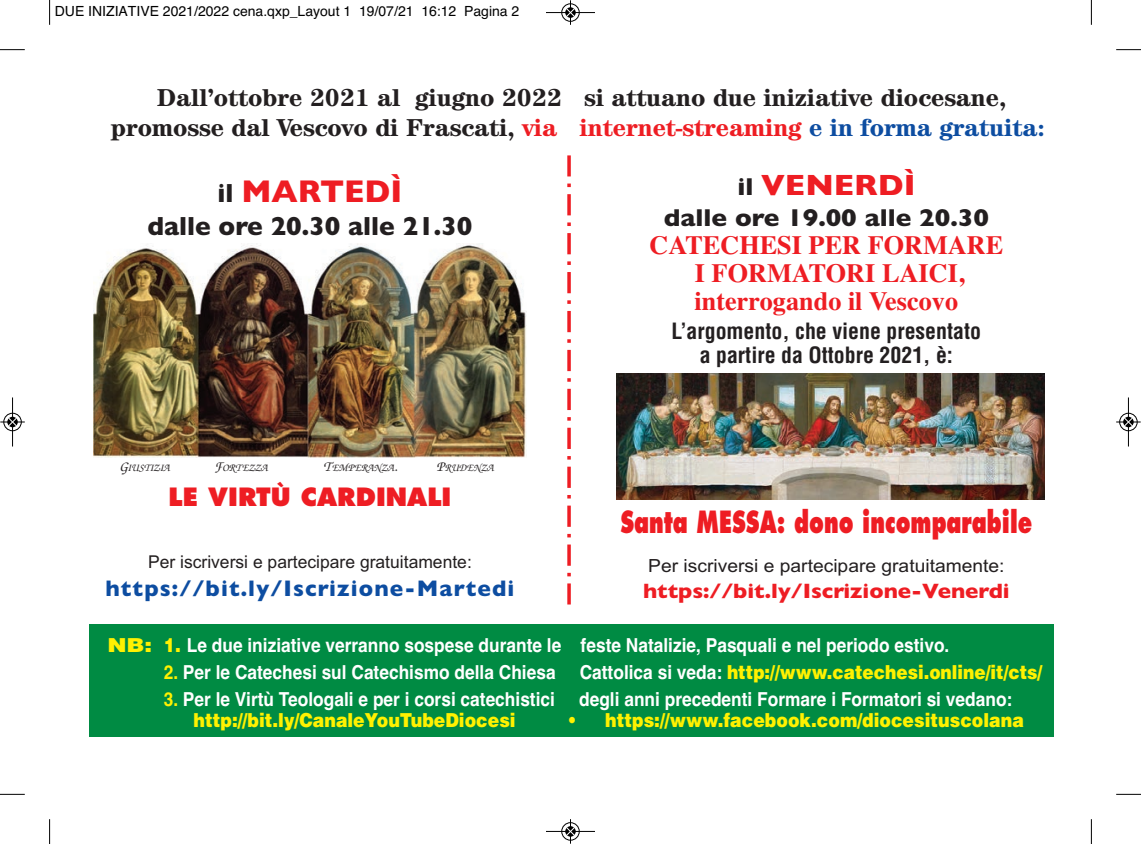
<style>
.page{position:relative;width:1141px;height:844px;background:#fff}
.page>*{position:absolute;margin:0;border:0;box-sizing:border-box;transform-origin:0 0}
.t1{font:700 31.68px "Gill Sans";color:#ee1d23}
.t2{font:800 29.75px "Futura";color:#ee1d23;scale:.7 1}
.t3{font:700 29.57px "Gill Sans";color:#ee1d23;scale:1.06 1}
.t4{font:700 26.43px "Gill Sans";color:#231f20}
.t5{font:700 26.25px "Times";color:#ee1d23}
.t6{font:700 24.68px "Gill Sans";color:#231f20;scale:1.06 1}
.t7{font:700 condensed 24.5px "Century";color:#231f20;scale:1.22 1}
.t8{font:800 24.5px "Futura";color:#ee1d23}
.t9{font:700 22.75px "Gill Sans";letter-spacing:.05em;color:#0d4da1}
.t10{font:700 condensed 21.88px "Helvetica";color:#231f20}
.t11{font:700 21px "Gill Sans";color:#ee1d23;scale:1.06 1}
.t12{font:700 19.25px "Helvetica";color:#fff;scale:.9 1}
.t13{font:900 19.25px "Helvetica";color:#fff101;scale:.9 1}
.t14{font:900 19.25px "Helvetica";color:#fff101;scale:.88 1}
.t15{font:18.03px "Arial";color:#231f20;scale:1.06 1}
.t16{font:17.68px "Arial";color:#231f20}
.t17{font:14px "Helvetica";color:#000}
.t18{font:italic 10.5px "Zapf Chancery";color:#231f20}
.s1{color:#ee1d23}
.s2{color:#0d4da1}
.s3{font-size:26.43px;color:#231f20}
.s4{font-size:24.68px;color:#231f20}
.s5{font-size:14px}
.s6{font-weight:900;color:#fff101}
.s7{color:#fff101}
.s8{font-weight:700;color:#fff}
</style>
<div class="page">
<img style="left:94px;top:244px;width:432px;height:213px">
<svg style="left:567px;top:176px;width:4px;height:401px"></svg>
<svg style="left:567px;top:155px;width:4px;height:21px"></svg>
<svg style="left:567px;top:583px;width:4px;height:21px"></svg>
<div style="left:89px;top:624px;width:965px;height:113px;background:#008b43"></div>
<img style="left:616px;top:373px;width:429px;height:126px">
<svg style="left:49px;top:0;width:1px;height:25px"></svg>
<svg style="left:0;top:49px;width:25px;height:1px"></svg>
<svg style="left:1091px;top:0;width:1px;height:25px"></svg>
<svg style="left:1116px;top:49px;width:25px;height:1px"></svg>
<svg style="left:49px;top:819px;width:1px;height:24px"></svg>
<svg style="left:0;top:793px;width:25px;height:1px"></svg>
<svg style="left:1091px;top:819px;width:1px;height:24px"></svg>
<svg style="left:1116px;top:793px;width:25px;height:1px"></svg>
<div style="left:561px;top:3px;width:19px;height:19px;border:1px solid #fff;border-radius:50%"></div>
<hr style="left:546px;top:12px;width:49px;height:1px;background:#000">
<div style="left:562px;top:4px;width:17px;height:18px;border:1px solid #000;border-radius:50%"></div>
<svg style="left:566px;top:0;width:9px;height:25px"></svg>
<div style="left:561px;top:821px;width:19px;height:19px;border:1px solid #fff;border-radius:50%"></div>
<hr style="left:546px;top:830px;width:49px;height:1px;background:#000">
<div style="left:562px;top:822px;width:17px;height:18px;border:1px solid #000;border-radius:50%"></div>
<svg style="left:566px;top:819px;width:9px;height:24px"></svg>
<div style="left:3px;top:412px;width:19px;height:19px;border:1px solid #fff;border-radius:50%"></div>
<hr style="left:12px;top:397px;width:1px;height:49px;background:#000">
<div style="left:4px;top:413px;width:18px;height:18px;border:1px solid #000;border-radius:50%"></div>
<svg style="left:0;top:417px;width:25px;height:9px"></svg>
<div style="left:1119px;top:412px;width:19px;height:19px;border:1px solid #fff;border-radius:50%"></div>
<hr style="left:1128px;top:397px;width:1px;height:49px;background:#000">
<div style="left:1119px;top:413px;width:18px;height:18px;border:1px solid #000;border-radius:50%"></div>
<svg style="left:1116px;top:417px;width:25px;height:9px"></svg>
<p class="t17" style="left:55px;top:6px;width:466px">DUE INIZIATIVE 2021/2022 cena.qxp_Layout 1 19/07/21 16:12 Pagina 2</p>
<p class="t7" style="left:157px;top:89px;width:698px">Dall’ottobre 2021 al giugno 2022 si attuano due iniziative diocesane,</p>
<p class="t7" style="left:111px;top:119px;width:767px">promosse dal Vescovo di Frascati, <span class="s1">via internet-streaming</span> <span class="s2">e in forma gratuita:</span></p>
<p class="t1" style="left:218px;top:180px;width:186px"><span class="s3">il</span> MARTEDÌ</p>
<p class="t4" style="left:147px;top:217px;width:327px">dalle ore 20.30 alle 21.30</p>
<p class="t3" style="left:737px;top:175px;width:170px"><span class="s4">il</span> VENERDÌ</p>
<p class="t6" style="left:664px;top:209px;width:308px">dalle ore 19.00 alle 20.30</p>
<p class="t5" style="left:649px;top:236px;width:355px">CATECHESI PER FORMARE</p>
<p class="t5" style="left:695px;top:264px;width:271px">I FORMATORI LAICI,</p>
<p class="t5" style="left:695px;top:292px;width:265px">interrogando il Vescovo</p>
<p class="t10" style="left:672px;top:322px;width:311px">L’argomento, che viene presentato</p>
<p class="t10" style="left:700px;top:347px;width:255px">a partire da Ottobre 2021, è:</p>
<p class="t18" style="left:121px;top:463px;width:51px"><span class="s5">G</span>IUSTIZIA</p>
<p class="t18" style="left:216px;top:463px;width:54px"><span class="s5">F</span>ORTEZZA</p>
<p class="t18" style="left:324px;top:463px;width:76px"><span class="s5">T</span>EMPERANZA<span class="s5">.</span></p>
<p class="t18" style="left:437px;top:463px;width:59px"><span class="s5">P</span>RUDENZA</p>
<p class="t8" style="left:169px;top:486px;width:284px">LE VIRTÙ CARDINALI</p>
<p class="t2" style="left:620px;top:508px;width:590px">Santa MESSA: dono incomparabile</p>
<p class="t16" style="left:148px;top:551px;width:325px">Per iscriversi e partecipare gratuitamente:</p>
<p class="t9" style="left:105px;top:580px;width:411px">https://bit.ly/Iscrizione-Martedi</p>
<p class="t15" style="left:648px;top:555px;width:338px">Per iscriversi e partecipare gratuitamente:</p>
<p class="t11" style="left:643px;top:583px;width:347px">https://bit.ly/Iscrizione-Venerdi</p>
<p class="t12" style="left:107px;top:637px;width:937px"><span class="s6">NB: 1.</span> Le due iniziative verranno sospese durante le feste Natalizie, Pasquali e nel periodo estivo.</p>
<p class="t12" style="left:164px;top:664px;width:437px"><span class="s7">2.</span> Per le Catechesi sul Catechismo della Chiesa</p>
<p class="t14" style="left:580px;top:664px;width:527px"><span class="s8">Cattolica si veda:</span> http://www.catechesi.online/it/cts/</p>
<p class="t12" style="left:164px;top:691px;width:436px"><span class="s7">3.</span> Per le Virtù Teologali e per i corsi catechistici</p>
<p class="t12" style="left:579px;top:691px;width:483px">degli anni precedenti Formare i Formatori si vedano:</p>
<p class="t13" style="left:194px;top:713px;width:359px">http://bit.ly/CanaleYouTubeDiocesi</p>
<p class="t13" style="left:568px;top:713px;width:508px">• https://www.facebook.com/diocesituscolana</p>
</div>
